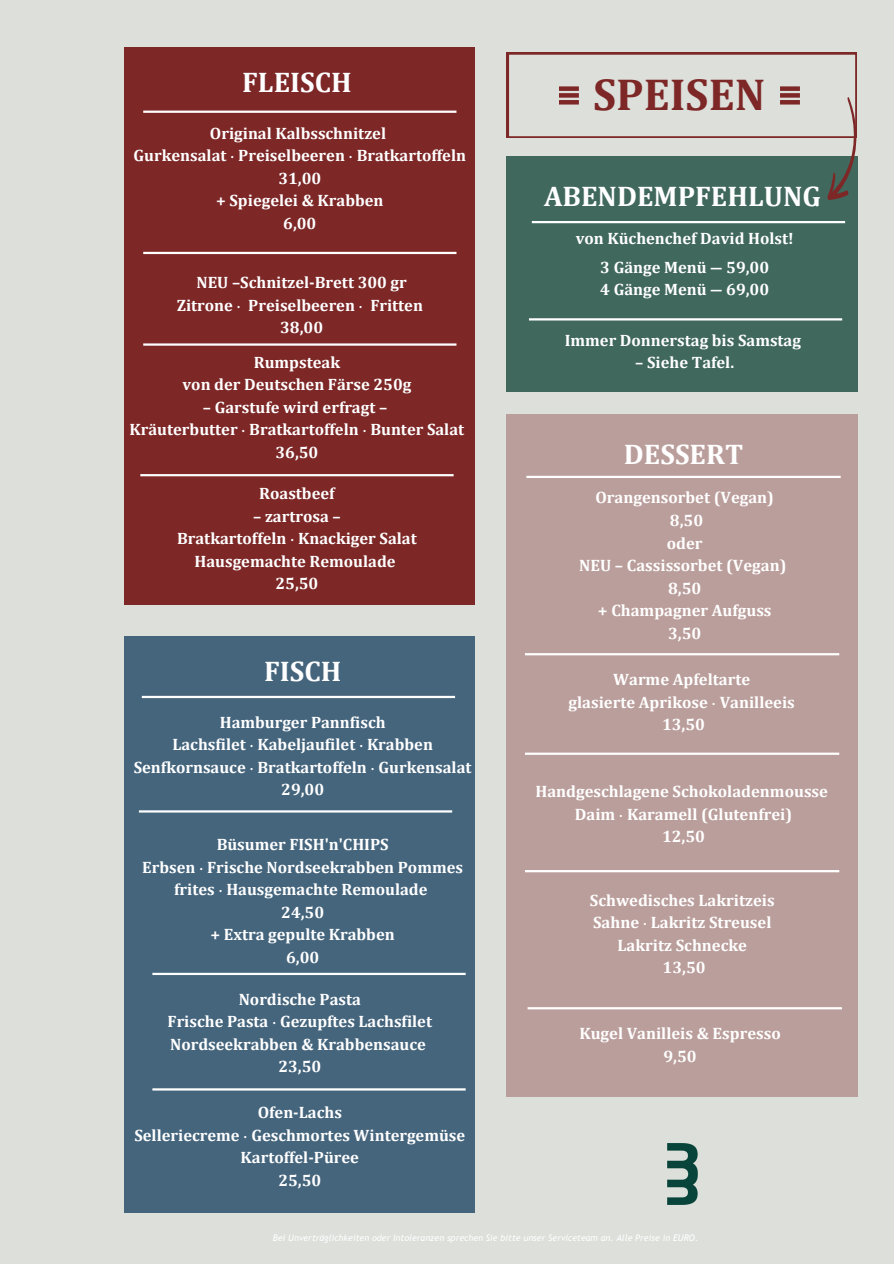
<style>
.page{position:relative;width:894px;height:1264px;background:#fff}
.page>*{position:absolute;margin:0;border:0;box-sizing:border-box;transform-origin:0 0}
.t1{font:700 45px "Cambria";color:#7d2727}
.t2{font:700 28.5px "Cambria";color:#fff}
.t3{font:700 16.5px/22.5px "Cambria";color:#fff;text-align:center}
.t4{font:italic 9px "Trebuchet MS";color:#fff}
.s1{font-family:"Noto Sans";font-weight:400}
</style>
<div class="page">
<div style="left:0;top:0;width:893px;height:1263px;background:#dcdfda"></div>
<div style="left:124px;top:47px;width:351px;height:557px;background:#7d2727"></div>
<hr style="left:143px;top:111px;width:313px;height:2px;background:#fff">
<hr style="left:140px;top:474px;width:313px;height:2px;background:#fff">
<hr style="left:143px;top:252px;width:313px;height:2px;background:#fff">
<div style="left:506px;top:156px;width:351px;height:236px;background:#40685d"></div>
<div style="left:506px;top:414px;width:351px;height:682px;background:#ba9e9b"></div>
<hr style="left:526px;top:476px;width:314px;height:2px;background:#fff">
<hr style="left:525px;top:653px;width:314px;height:2px;background:#fff">
<hr style="left:531px;top:221px;width:313px;height:2px;background:#fff">
<hr style="left:529px;top:318px;width:313px;height:2px;background:#fff">
<div style="left:124px;top:636px;width:351px;height:577px;background:#45657d"></div>
<hr style="left:142px;top:696px;width:313px;height:2px;background:#fff">
<hr style="left:139px;top:810px;width:313px;height:2px;background:#fff">
<hr style="left:152px;top:972px;width:313px;height:3px;background:#fff">
<svg style="left:506px;top:52px;width:352px;height:150px"></svg>
<hr style="left:152px;top:1088px;width:313px;height:2px;background:#fff">
<hr style="left:525px;top:752px;width:314px;height:2px;background:#fff">
<hr style="left:525px;top:870px;width:314px;height:2px;background:#fff">
<img style="left:667px;top:1143px;width:31px;height:62px">
<hr style="left:143px;top:343px;width:313px;height:3px;background:#fff">
<hr style="left:527px;top:1007px;width:314px;height:2px;background:#fff">
<h3 class="t2" style="left:242px;top:65px;width:111px">FLEISCH</h3>
<p class="t3" style="left:133px;top:121px;width:334px">Original Kalbsschnitzel<br>Gurkensalat <span class="s1">‧</span> Preiselbeeren <span class="s1">‧</span> Bratkartoffeln<br>31,00<br>+ Spiegelei &amp; Krabben<br>6,00</p>
<p class="t3" style="left:177px;top:271px;width:248px">NEU –Schnitzel-Brett 300 gr<br>Zitrone <span class="s1">‧</span> Preiselbeeren <span class="s1">‧</span> Fritten<br>38,00</p>
<h3 class="t3" style="left:182px;top:350px;width:230px">Rumpsteak<br>von der Deutschen Färse 250g</h3>
<h3 class="t3" style="left:130px;top:395px;width:336px">– Garstufe wird erfragt –<br>Kräuterbutter <span class="s1">‧</span> Bratkartoffeln <span class="s1">‧</span> Bunter Salat<br>36,50</h3>
<h2 class="t3" style="left:259px;top:482px;width:77px">Roastbeef</h2>
<h2 class="t3" style="left:177px;top:504px;width:241px">– zartrosa –<br>Bratkartoffeln <span class="s1">‧</span> Knackiger Salat<br>Hausgemachte Remoulade<br>25,50</h2>
<h3 class="t2" style="left:264px;top:654px;width:79px">FISCH</h3>
<p class="t3" style="left:134px;top:710px;width:339px">Hamburger Pannfisch<br>Lachsfilet <span class="s1">‧</span> Kabeljaufilet <span class="s1">‧</span> Krabben<br>Senfkornsauce <span class="s1">‧</span> Bratkartoffeln <span class="s1">‧</span> Gurkensalat<br>29,00</p>
<p class="t3" style="left:142px;top:833px;width:322px">Büsumer FISH'n'CHIPS<br>Erbsen <span class="s1">‧</span> Frische Nordseekrabben Pommes frites <span class="s1">‧</span> Hausgemachte Remoulade<br>24,50<br>+ Extra gepulte Krabben<br>6,00</p>
<h3 class="t3" style="left:167px;top:987px;width:266px">Nordische Pasta<br>Frische Pasta <span class="s1">‧</span> Gezupftes Lachsfilet<br>Nordseekrabben &amp; Krabbensauce<br>23,50</h3>
<p class="t3" style="left:134px;top:1100px;width:332px">Ofen-Lachs<br>Selleriecreme <span class="s1">‧</span> Geschmortes Wintergemüse<br>Kartoffel-Püree<br>25,50</p>
<p class="t1" style="left:593px;top:67px;width:173px">SPEISEN</p>
<h3 class="t2" style="left:544px;top:179px;width:278px">ABENDEMPFEHLUNG</h3>
<p class="t3" style="left:575px;top:227px;width:219px">von Küchenchef David Holst!</p>
<p class="t3" style="left:600px;top:255px;width:170px;text-align:left">3 Gänge Menü ― 59,00<br>4 Gänge Menü ― 69,00</p>
<h3 class="t3" style="left:564px;top:328px;width:238px">Immer Donnerstag bis Samstag</h3>
<h3 class="t3" style="left:635px;top:351px;width:100px">– Siehe Tafel.</h3>
<p class="t2" style="left:623px;top:437px;width:121px">DESSERT</p>
<h2 class="t3" style="left:579px;top:486px;width:208px">Orangensorbet (Vegan)<br>8,50<br>oder<br>NEU – Cassissorbet (Vegan)<br>8,50<br>+ Champagner Aufguss<br>3,50</h2>
<h3 class="t3" style="left:568px;top:668px;width:228px">Warme Apfeltarte<br>glasierte Aprikose <span class="s1">‧</span> Vanilleeis<br>13,50</h3>
<h3 class="t3" style="left:535px;top:779px;width:294px">Handgeschlagene Schokoladenmousse<br>Daim <span class="s1">‧</span> Karamell (Glutenfrei)<br>12,50</h3>
<p class="t3" style="left:589px;top:888px;width:186px">Schwedisches Lakritzeis<br>Sahne <span class="s1">‧</span> Lakritz Streusel<br>Lakritz Schnecke<br>13,50</p>
<h1 class="t3" style="left:579px;top:1021px;width:203px">Kugel Vanilleis &amp; Espresso<br>9,50</h1>
<p class="t4" style="left:273px;top:1232px;width:427px">Bei Unverträglichkeiten oder Intoleranzen sprechen Sie bitte unser Serviceteam an. Alle Preise in EURO.</p>
</div>
